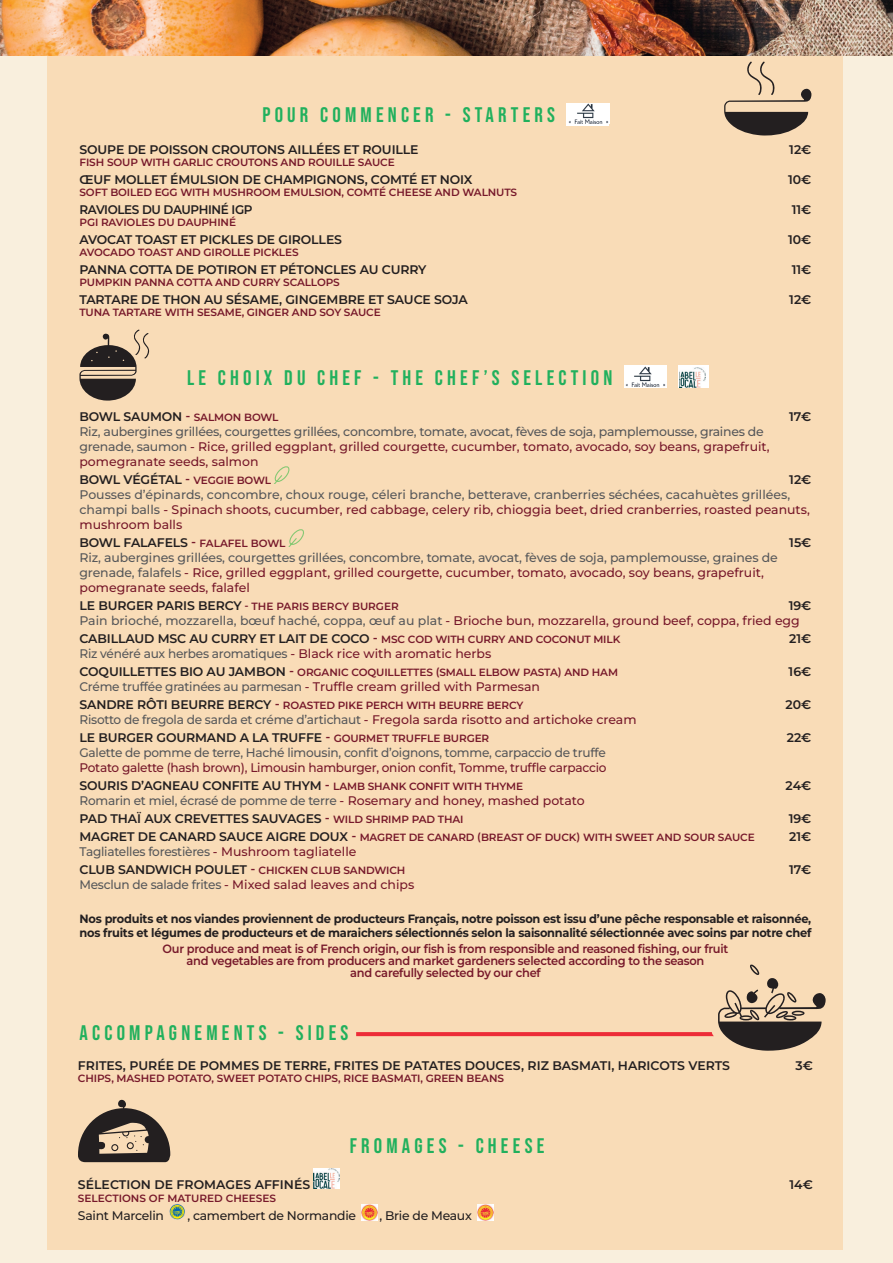
<style>
.page{position:relative;width:893px;height:1263px;background:#f9efdd}
.page>*{position:absolute;margin:0;border:0;box-sizing:border-box;transform-origin:0 0}
.t1{font:21px "Bebas Neue";letter-spacing:.2em;color:#21b05d}
.t2{font:100 12.45px/15px "Montserrat";letter-spacing:-.005em;color:#57585a}
.t3{font:600 12.45px "Montserrat";letter-spacing:-.01em;color:#231f20}
.t4{font:100 12.45px/18px "Montserrat";letter-spacing:-.02em;color:#77192b}
.t5{font:100 12.45px "Montserrat";letter-spacing:-.02em;color:#231f20}
.t6{font:600 12.45px "Montserrat";letter-spacing:-.03em;color:#231f20;scale:.96 1}
.t7{font:700 12px/13.5px "Montserrat";letter-spacing:-.02em;color:#231f20;scale:.95 1}
.t8{font:600 12px/12px "Montserrat";letter-spacing:-.02em;color:#77192b;text-align:center;scale:.95 1}
.t9{font:600 10.5px "Montserrat";letter-spacing:-.01em;color:#77192b}
.s1{color:#77192b}
.s2{font-size:10.5px;color:#77192b}
.s3{font-size:12.45px;color:#231f20}
.s4{font-weight:600;color:#231f20}
.s5{font-size:12.45px}
.s6{color:#57585a}
.s7{font-weight:600;color:#77192b}
.s8{font-weight:600;font-size:10.5px;color:#77192b}
.s9{font-weight:600}
.s10{font-weight:600;font-size:10.5px}
</style>
<div class="page">
<div style="left:48px;top:0;width:795px;height:1250px;background:#f9dcb7"></div>
<img style="left:0;top:0;width:893px;height:56px">
<div style="left:567px;top:103px;width:42px;height:22px;background:#fff"></div>
<img style="left:568px;top:103px;width:41px;height:21px">
<svg style="left:724px;top:61px;width:88px;height:75px"></svg>
<svg style="left:624px;top:366px;width:42px;height:22px"></svg>
<img style="left:625px;top:366px;width:41px;height:20px">
<div style="left:678px;top:366px;width:31px;height:22px;background:#fff"></div>
<img style="left:679px;top:367px;width:26px;height:20px">
<svg style="left:79px;top:329px;width:70px;height:72px"></svg>
<svg style="left:356px;top:964px;width:470px;height:87px"></svg>
<img style="left:314px;top:1169px;width:26px;height:19px">
<svg style="left:169px;top:1204px;width:16px;height:16px"></svg>
<img style="left:361px;top:1205px;width:16px;height:16px">
<img style="left:477px;top:1205px;width:16px;height:16px">
<svg style="left:78px;top:1099px;width:92px;height:63px"></svg>
<svg style="left:274px;top:466px;width:15px;height:18px"></svg>
<svg style="left:288px;top:529px;width:16px;height:18px"></svg>
<h1 class="t1" style="left:262px;top:103px;width:294px">POUR COMMENCER - STARTERS</h1>
<p class="t3" style="left:79px;top:141px;width:341px">SOUPE DE POISSON CROUTONS AILLÉES ET ROUILLE</p>
<p class="t3" style="left:789px;top:141px;width:24px">12€</p>
<p class="t9" style="left:79px;top:155px;width:317px">FISH SOUP WITH GARLIC CROUTONS AND ROUILLE SAUCE</p>
<p class="t3" style="left:79px;top:171px;width:395px">ŒUF MOLLET ÉMULSION DE CHAMPIGNONS, COMTÉ ET NOIX</p>
<p class="t3" style="left:788px;top:171px;width:25px">10€</p>
<p class="t9" style="left:79px;top:185px;width:439px">SOFT BOILED EGG WITH MUSHROOM EMULSION, COMTÉ CHEESE AND WALNUTS</p>
<p class="t6" style="left:79px;top:201px;width:182px">RAVIOLES DU DAUPHINÉ IGP</p>
<p class="t3" style="left:792px;top:201px;width:21px">11€</p>
<p class="t9" style="left:79px;top:215px;width:158px">PGI RAVIOLES DU DAUPHINÉ</p>
<p class="t3" style="left:79px;top:231px;width:264px">AVOCAT TOAST ET PICKLES DE GIROLLES</p>
<p class="t3" style="left:788px;top:231px;width:25px">10€</p>
<p class="t9" style="left:79px;top:245px;width:221px">AVOCADO TOAST AND GIROLLE PICKLES</p>
<p class="t3" style="left:79px;top:261px;width:349px">PANNA COTTA DE POTIRON ET PÉTONCLES AU CURRY</p>
<p class="t3" style="left:792px;top:261px;width:21px">11€</p>
<p class="t9" style="left:79px;top:275px;width:262px">PUMPKIN PANNA COTTA AND CURRY SCALLOPS</p>
<p class="t3" style="left:79px;top:291px;width:390px">TARTARE DE THON AU SÉSAME, GINGEMBRE ET SAUCE SOJA</p>
<p class="t3" style="left:789px;top:291px;width:24px">12€</p>
<p class="t9" style="left:79px;top:305px;width:303px">TUNA TARTARE WITH SESAME, GINGER AND SOY SAUCE</p>
<h1 class="t1" style="left:187px;top:366px;width:427px">LE CHOIX DU CHEF - THE CHEF’S SELECTION</h1>
<p class="t3" style="left:79px;top:408px;width:201px">BOWL SAUMON <span class="s1">-</span> <span class="s2">SALMON BOWL</span></p>
<p class="t3" style="left:789px;top:408px;width:24px">17€</p>
<p class="t2" style="left:79px;top:424px;width:692px">Riz, aubergines grillées, courgettes grillées, concombre, tomate, avocat, fèves de soja, pamplemousse, graines de grenade, saumon <span class="s1">- Rice, grilled eggplant, grilled courgette, cucumber, tomato, avocado, soy beans, grapefruit, pomegranate seeds, salmon</span></p>
<p class="t3" style="left:79px;top:471px;width:193px">BOWL VÉGÉTAL <span class="s1">-</span> <span class="s2">VEGGIE BOWL</span></p>
<p class="t3" style="left:789px;top:471px;width:24px">12€</p>
<p class="t2" style="left:79px;top:486px;width:732px">Pousses d’épinards, concombre, choux rouge, céleri branche, betterave, cranberries séchées, cacahuètes grillées, champi balls <span class="s1">- Spinach shoots, cucumber, red cabbage, celery rib, chioggia beet, dried cranberries, roasted peanuts, mushroom balls</span></p>
<p class="t3" style="left:79px;top:534px;width:208px">BOWL FALAFELS <span class="s1">-</span> <span class="s2">FALAFEL BOWL</span></p>
<p class="t3" style="left:789px;top:534px;width:24px">15€</p>
<p class="t2" style="left:79px;top:549px;width:700px">Riz, aubergines grillées, courgettes grillées, concombre, tomate, avocat, fèves de soja, pamplemousse, graines de grenade, falafels <span class="s1">- Rice, grilled eggplant, grilled courgette, cucumber, tomato, avocado, soy beans, grapefruit, pomegranate seeds, falafel</span></p>
<p class="t9" style="left:79px;top:599px;width:321px"><span class="s3">LE BURGER PARIS BERCY</span> - THE PARIS BERCY BURGER</p>
<p class="t2" style="left:79px;top:597px;width:733px;text-indent:709px"><span class="s4">19€<br></span>Pain brioché, mozzarella, bœuf haché, coppa, œuf au plat <span class="s1">- Brioche bun, mozzarella, ground beef, coppa, fried egg</span></p>
<p class="t3" style="left:79px;top:630px;width:542px">CABILLAUD MSC AU CURRY ET LAIT DE COCO <span class="s1">-</span> <span class="s2">MSC COD WITH CURRY AND COCONUT MILK</span></p>
<p class="t3" style="left:789px;top:630px;width:24px">21€</p>
<p class="t2" style="left:79px;top:645px;width:413px">Riz vénéré aux herbes aromatiques <span class="s1">- Black rice with aromatic herbs</span></p>
<p class="t9" style="left:79px;top:665px;width:540px"><span class="s3">COQUILLETTES BIO AU JAMBON</span> <span class="s5">-</span> ORGANIC COQUILLETTES (SMALL ELBOW PASTA) AND HAM</p>
<p class="t3" style="left:789px;top:663px;width:24px">16€</p>
<p class="t4" style="left:79px;top:677px;width:462px"><span class="s6">Créme truffée gratinées au parmesan</span> - Truffle cream grilled with Parmesan</p>
<p class="t9" style="left:79px;top:698px;width:445px"><span class="s3">SANDRE RÔTI BEURRE BERCY</span> <span class="s5">-</span> ROASTED PIKE PERCH WITH BEURRE BERCY</p>
<p class="t3" style="left:786px;top:696px;width:27px">20€</p>
<p class="t2" style="left:79px;top:710px;width:559px;line-height:18px">Risotto de fregola de sarda et créme d’artichaut <span class="s1">- Fregola sarda risotto and artichoke cream<br></span><span class="s4">LE BURGER GOURMAND A LA TRUFFE</span> <span class="s7">-</span> <span class="s8">GOURMET TRUFFLE BURGER</span></p>
<p class="t3" style="left:787px;top:729px;width:26px">22€</p>
<p class="t2" style="left:79px;top:744px;width:528px">Galette de pomme de terre, Haché limousin, confit d’oignons, tomme, carpaccio de truffe</p>
<p class="t4" style="left:79px;top:758px;width:528px">Potato galette (hash brown), Limousin hamburger, onion confit, Tomme, truffle carpaccio<br><span class="s4">SOURIS D’AGNEAU CONFITE AU THYM</span> <span class="s9">-</span> <span class="s10">LAMB SHANK CONFIT WITH THYME</span></p>
<p class="t2" style="left:79px;top:791px;width:507px;line-height:18px">Romarin et miel, écrasé de pomme de terre <span class="s1">- Rosemary and honey, mashed potato<br></span><span class="s4">PAD THAÏ AUX CREVETTES SAUVAGES</span> <span class="s7">-</span> <span class="s8">WILD SHRIMP PAD THAI</span></p>
<p class="t3" style="left:786px;top:777px;width:27px">24€</p>
<p class="t3" style="left:789px;top:810px;width:24px">19€</p>
<p class="t9" style="left:79px;top:830px;width:677px"><span class="s3">MAGRET DE CANARD SAUCE AIGRE DOUX</span> <span class="s5">-</span> MAGRET DE CANARD (BREAST OF DUCK) WITH SWEET AND SOUR SAUCE</p>
<p class="t3" style="left:789px;top:828px;width:24px">21€</p>
<p class="t2" style="left:79px;top:843px;width:278px">Tagliatelles forestières <span class="s1">- Mushroom tagliatelle</span></p>
<p class="t9" style="left:79px;top:863px;width:327px"><span class="s3">CLUB SANDWICH POULET</span> <span class="s5">-</span> CHICKEN CLUB SANDWICH</p>
<p class="t3" style="left:789px;top:861px;width:24px">17€</p>
<p class="t4" style="left:79px;top:875px;width:336px"><span class="s6">Mesclun de salade frites</span> - Mixed salad leaves and chips</p>
<p class="t7" style="left:79px;top:912px;width:772px">Nos produits et nos viandes proviennent de producteurs Français, notre poisson est issu d’une pêche responsable et raisonnée, nos fruits et légumes de producteurs et de maraichers sélectionnés selon la saisonnalité sélectionnée avec soins par notre chef</p>
<p class="t8" style="left:163px;top:942px;width:597px">Our produce and meat is of French origin, our fish is from responsible and reasoned fishing, our fruit and vegetables are from producers and market gardeners selected according to the season<br>and carefully selected by our chef</p>
<h1 class="t1" style="left:80px;top:1021px;width:270px">ACCOMPAGNEMENTS - SIDES</h1>
<p class="t3" style="left:78px;top:1057px;width:653px">FRITES, PURÉE DE POMMES DE TERRE, FRITES DE PATATES DOUCES, RIZ BASMATI, HARICOTS VERTS</p>
<p class="t3" style="left:795px;top:1057px;width:19px">3€</p>
<p class="t9" style="left:78px;top:1071px;width:428px">CHIPS, MASHED POTATO, SWEET POTATO CHIPS, RICE BASMATI, GREEN BEANS</p>
<h1 class="t1" style="left:350px;top:1133px;width:196px">FROMAGES - CHEESE</h1>
<p class="t3" style="left:78px;top:1176px;width:234px">SÉLECTION DE FROMAGES AFFINÉS</p>
<p class="t3" style="left:789px;top:1176px;width:25px">14€</p>
<p class="t9" style="left:78px;top:1191px;width:200px">SELECTIONS OF MATURED CHEESES</p>
<p class="t5" style="left:78px;top:1207px;width:88px">Saint Marcelin</p>
<p class="t5" style="left:187px;top:1207px;width:170px">, camembert de Normandie</p>
<p class="t5" style="left:379px;top:1207px;width:94px">, Brie de Meaux</p>
</div>
